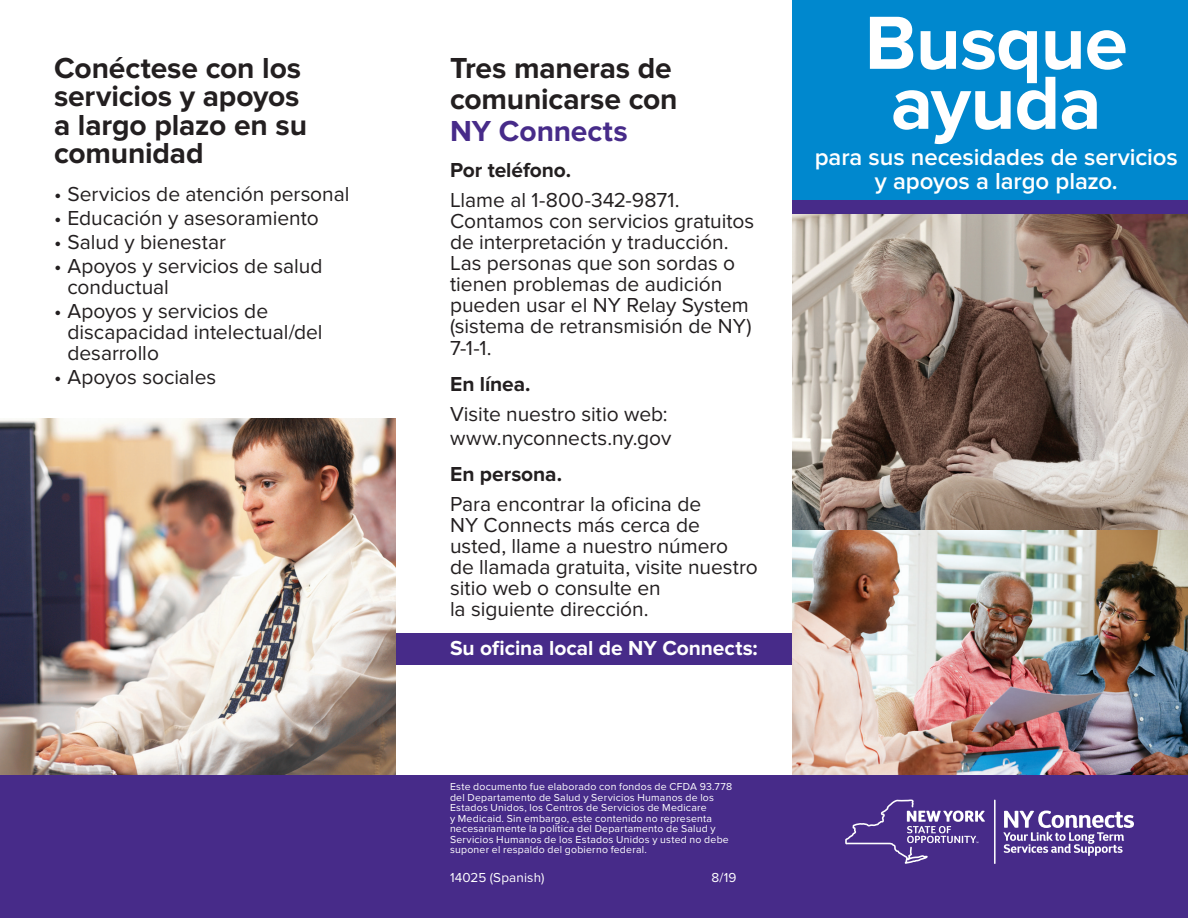
<style>
.page{position:relative;width:1188px;height:918px;background:#fff}
.page>*{position:absolute;margin:0;border:0;box-sizing:border-box;transform-origin:0 0}
.text{font:700 78px/60px "Proxima Nova";letter-spacing:-.01em;color:#fff;text-align:center}
.head{font:700 30px/28.5px "Proxima Nova";letter-spacing:-.005em;color:#231f20}
.text-2{font:600 24px/24px "Proxima Nova";letter-spacing:-.005em;color:#fff;text-align:center}
.text-3{font:21px/21.1px "Proxima Nova";color:#231f20}
.hanging_indent{font:21px/21px "Proxima Nova";letter-spacing:-.005em;color:#231f20}
.subhead{font:700 21px "Proxima Nova";letter-spacing:-.005em;color:#231f20}
.subhead-2{font:700 21px "Proxima Nova";letter-spacing:-.005em;color:#fff}
.text-4{font:13.5px "Proxima Nova";letter-spacing:.01em;color:#fff}
.text-5{font:10.5px/10.5px "Proxima Nova";letter-spacing:.02em;color:#fff}
.s1{color:#472b89}
</style>
<div class="page">
<img style="left:792px;top:214px;width:396px;height:316px">
<img style="left:0;top:418px;width:396px;height:358px">
<div style="left:396px;top:634px;width:396px;height:31px;background:#472b89"></div>
<img style="left:792px;top:530px;width:396px;height:246px">
<div style="left:792px;top:0;width:396px;height:200px;background:#0088ce"></div>
<div style="left:0;top:776px;width:1188px;height:142px;background:#472b89"></div>
<div style="left:792px;top:200px;width:396px;height:14px;background:#472b89"></div>
<hr style="left:994px;top:800px;width:2px;height:64px;background:#fff">
<svg style="left:845px;top:800px;width:140px;height:64px"></svg>
<svg style="left:1003px;top:811px;width:131px;height:45px"></svg>
<p class="head" style="left:54px;top:54px;width:255px">Conéctese con los servicios y apoyos a largo plazo en su comunidad</p>
<p class="hanging_indent" style="left:54px;top:184px;width:297px">• Servicios de atención personal</p>
<p class="hanging_indent" style="left:54px;top:208px;width:266px">• Educación y asesoramiento</p>
<p class="hanging_indent" style="left:54px;top:232px;width:174px">• Salud y bienestar</p>
<p class="hanging_indent" style="left:68px;top:256px;width:257px;text-indent:-14px">• Apoyos y servicios de salud conductual</p>
<p class="hanging_indent" style="left:68px;top:301px;width:257px;text-indent:-14px">• Apoyos y servicios de discapacidad intelectual/del desarrollo</p>
<p class="hanging_indent" style="left:54px;top:367px;width:164px">• Apoyos sociales</p>
<p class="head" style="left:450px;top:53px;width:229px;line-height:31.5px">Tres maneras de comunicarse con<br><span class="s1">NY Connects</span></p>
<p class="subhead" style="left:450px;top:158px;width:123px">Por teléfono.</p>
<p class="text-3" style="left:450px;top:189px;width:306px">Llame al 1-800-342-9871.<br>Contamos con servicios gratuitos de interpretación y traducción.<br>Las personas que son sordas o tienen problemas de audición pueden usar el NY Relay System (sistema de retransmisión de NY)<br>7-1-1.</p>
<p class="subhead" style="left:450px;top:372px;width:82px">En línea.</p>
<p class="text-3" style="left:450px;top:403px;width:223px;line-height:24px">Visite nuestro sitio web: www.nyconnects.ny.gov</p>
<p class="subhead" style="left:450px;top:462px;width:114px">En persona.</p>
<p class="text-3" style="left:450px;top:494px;width:309px">Para encontrar la oficina de<br>NY Connects más cerca de usted, llame a nuestro número<br>de llamada gratuita, visite nuestro sitio web o consulte en<br>la siguiente dirección.</p>
<p class="subhead-2" style="left:450px;top:636px;width:309px">Su oficina local de NY Connects:</p>
<p class="text-5" style="left:450px;top:782px;width:284px">Este documento fue elaborado con fondos de CFDA 93.778 del Departamento de Salud y Servicios Humanos de los Estados Unidos, los Centros de Servicios de Medicare<br>y Medicaid. Sin embargo, este contenido no representa necesariamente la política del Departamento de Salud y Servicios Humanos de los Estados Unidos y usted no debe suponer el respaldo del gobierno federal.</p>
<p class="text-4" style="left:450px;top:869px;width:96px">14025 (Spanish)</p>
<p class="text-4" style="left:711px;top:869px;width:27px">8/19</p>
<p class="text" style="left:865px;top:15px;width:265px">Busque ayuda</p>
<p class="text-2" style="left:815px;top:145px;width:364px">para sus necesidades de servicios y apoyos a largo plazo.</p>
</div>
